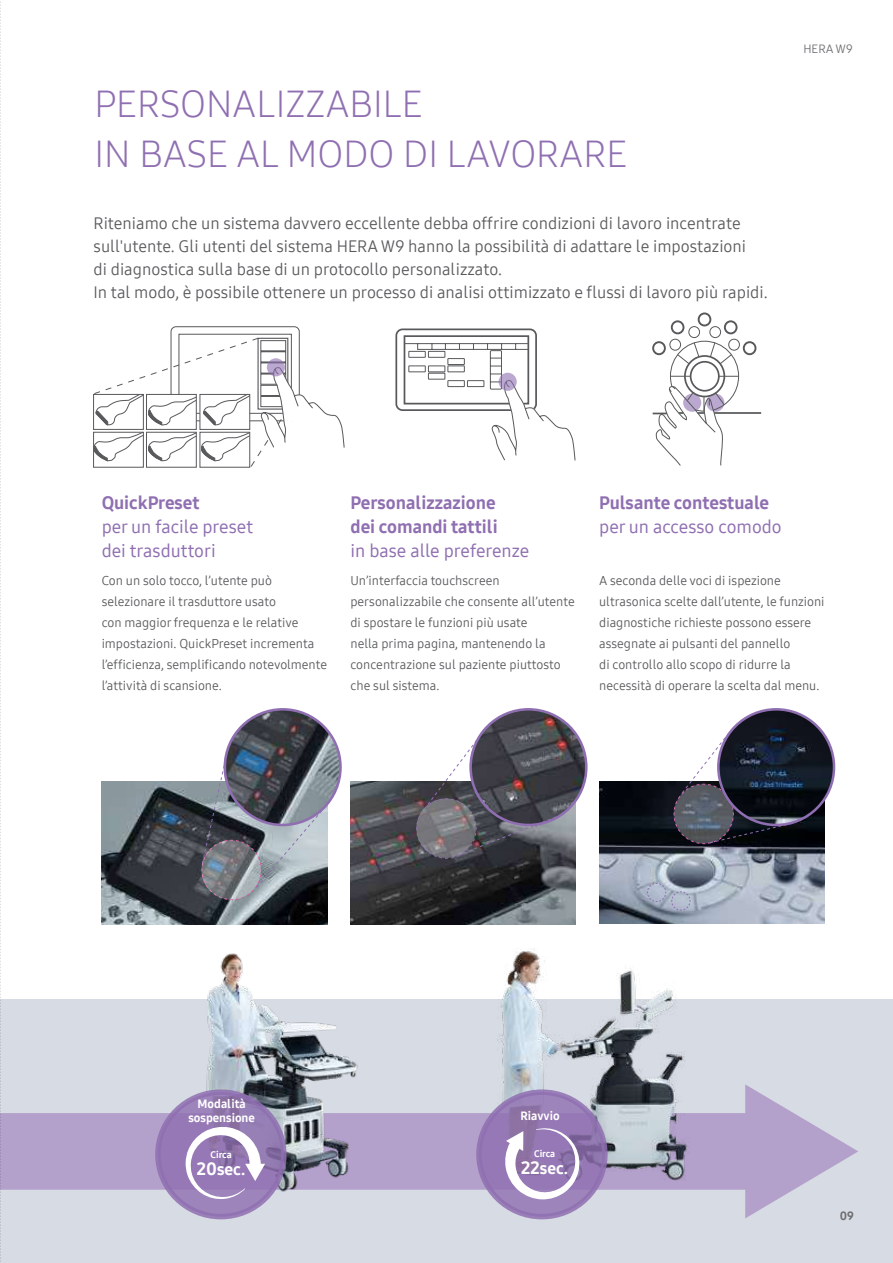
<style>
.page{position:relative;width:893px;height:1263px;background:#fff}
.page>*{position:absolute;margin:0;border:0;box-sizing:border-box;transform-origin:0 0}
.t1{font:37.5px/49.5px "Samsung One 300";color:#8f6fb1}
.t2{font:18px/24px "Samsung One 500";color:#8f6fb1}
.t3{font:18px/24px "Samsung One 800";color:#8f6fb1}
.t4{font:16.5px/23.2px "Samsung One 400";color:#58595b}
.t5{font:16.35px "Samsung One 800";color:#fff}
.t6{font:12.75px/21px "Samsung One 400";color:#58595b}
.t7{font:12px/13.5px "Samsung One 800";color:#fff;text-align:center}
.t8{font:12px "Samsung One 400";color:#6d6e71}
.t9{font:12px "Samsung One 800";color:#6d6e71}
.t10{font:9.6px "Samsung One 800";letter-spacing:-.005em;color:#fff}
.s1{font-size:17.7px}
</style>
<div class="page">
<div style="left:0;top:999px;width:893px;height:264px;background:#d7dbe3"></div>
<svg style="left:1px;top:1084px;width:857px;height:134px"></svg>
<img style="left:199px;top:953px;width:165px;height:245px">
<svg style="left:158px;top:1092px;width:126px;height:124px;background:#9479b3"></svg>
<div style="left:155px;top:1089px;width:132px;height:130px;border:5px solid #8f6fb1;border-radius:50%"></div>
<svg style="left:186px;top:1126px;width:79px;height:74px;background:#ab95c3"></svg>
<img style="left:497px;top:949px;width:193px;height:235px">
<svg style="left:479px;top:1092px;width:126px;height:124px;background:#9478b2"></svg>
<div style="left:476px;top:1089px;width:132px;height:130px;border:5px solid #8f6fb1;border-radius:50%"></div>
<svg style="left:504px;top:1127px;width:76px;height:72px;background:#ab95c1"></svg>
<img style="left:599px;top:782px;width:226px;height:142px">
<svg style="left:647px;top:883px;width:43px;height:27px"></svg>
<img style="left:102px;top:781px;width:225px;height:144px">
<img style="left:225px;top:709px;width:115px;height:116px;border-radius:58px">
<svg style="left:201px;top:758px;width:130px;height:142px;background:#747b84"></svg>
<svg style="left:201px;top:840px;width:60px;height:60px;background:#82868c"></svg>
<img style="left:350px;top:781px;width:226px;height:144px">
<img style="left:471px;top:709px;width:115px;height:116px;border-radius:58px">
<svg style="left:416px;top:739px;width:147px;height:120px;background:#6a686f"></svg>
<img style="left:728px;top:709px;width:106px;height:116px">
<svg style="left:673px;top:732px;width:121px;height:112px"></svg>
<hr style="left:714px;top:412px;width:47px;height:2px;background:#58595b">
<svg style="left:652px;top:312px;width:105px;height:154px"></svg>
<svg style="left:395px;top:328px;width:181px;height:133px"></svg>
<svg style="left:499px;top:373px;width:18px;height:18px"></svg>
<svg style="left:93px;top:326px;width:252px;height:142px"></svg>
<svg style="left:0;top:1px;width:1px;height:1261px"></svg>
<h1 class="t1" style="left:95px;top:79px;width:534px">PERSONALIZZABILE<br>IN BASE AL MODO DI LAVORARE</h1>
<p class="t4" style="left:94px;top:211px;width:676px">Riteniamo che un sistema davvero eccellente debba offrire condizioni di lavoro incentrate sull'utente. Gli utenti del sistema HERA W9 hanno la possibilità di adattare le impostazioni<br>di diagnostica sulla base di un protocollo personalizzato.<br>In tal modo, è possibile ottenere un processo di analisi ottimizzato e flussi di lavoro più rapidi.</p>
<p class="t8" style="left:803px;top:40px;width:51px">HERA W9</p>
<h2 class="t3" style="left:102px;top:490px;width:99px">QuickPreset</h2>
<h2 class="t2" style="left:102px;top:514px;width:153px">per un facile preset dei trasduttori</h2>
<p class="t6" style="left:102px;top:570px;width:227px">Con un solo tocco, l’utente può selezionare il trasduttore usato<br>con maggior frequenza e le relative impostazioni. QuickPreset incrementa l’efficienza, semplificando notevolmente l’attività di scansione.</p>
<h2 class="t3" style="left:350px;top:490px;width:149px">Personalizzazione dei comandi tattili</h2>
<h2 class="t2" style="left:350px;top:538px;width:180px">in base alle preferenze</h2>
<p class="t6" style="left:350px;top:570px;width:226px">Un’interfaccia touchscreen personalizzabile che consente all’utente di spostare le funzioni più usate<br>nella prima pagina, mantenendo la concentrazione sul paziente piuttosto che sul sistema.</p>
<p class="t6" style="left:599px;top:570px;width:227px">A seconda delle voci di ispezione ultrasonica scelte dall’utente, le funzioni diagnostiche richieste possono essere assegnate ai pulsanti del pannello<br>di controllo allo scopo di ridurre la necessità di operare la scelta dal menu.</p>
<h2 class="t3" style="left:599px;top:490px;width:171px">Pulsante contestuale</h2>
<h2 class="t2" style="left:599px;top:514px;width:184px">per un accesso comodo</h2>
<p class="t7" style="left:188px;top:1097px;width:68px">Modalità sospensione</p>
<p class="t10" style="left:210px;top:1148px;width:23px">Circa</p>
<p class="t5" style="left:197px;top:1158px;width:50px"><span class="s1">20</span>sec.</p>
<p class="t7" style="left:520px;top:1109px;width:41px">Riavvio</p>
<p class="t10" style="left:534px;top:1147px;width:23px">Circa</p>
<p class="t5" style="left:521px;top:1158px;width:48px"><span class="s1">22</span>sec.</p>
<p class="t9" style="left:840px;top:1208px;width:16px">09</p>
</div>
